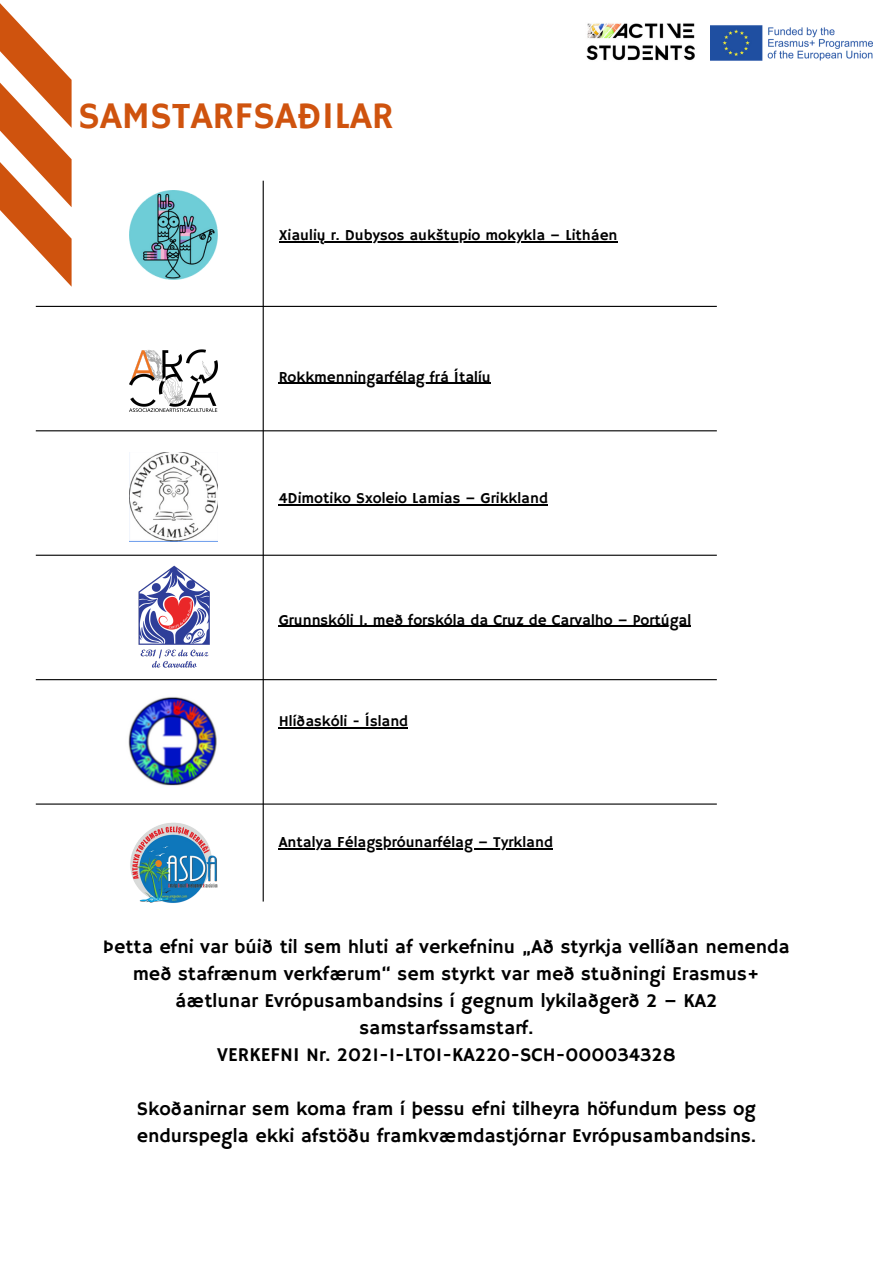
<style>
.page{position:relative;width:893px;height:1264px;background:#fff}
.page>*{position:absolute;margin:0;border:0;box-sizing:border-box;transform-origin:0 0}
.t1{font:37.5px "Hammersmith One";color:#cf530e}
.t2{font:19.5px/27px "Hammersmith One";color:#000;text-align:center}
.t3{font:15.3px "Hammersmith One";color:#000}
</style>
<div class="page">
<img style="left:129px;top:349px;width:89px;height:62px">
<hr style="left:279px;top:241px;width:338px;height:1px;background:#000">
<hr style="left:279px;top:383px;width:212px;height:1px;background:#000">
<hr style="left:279px;top:504px;width:269px;height:1px;background:#000">
<hr style="left:279px;top:626px;width:412px;height:1px;background:#000">
<hr style="left:279px;top:727px;width:129px;height:1px;background:#000">
<hr style="left:279px;top:848px;width:274px;height:1px;background:#000">
<hr style="left:262px;top:181px;width:2px;height:720px;background:#000">
<hr style="left:36px;top:306px;width:680px;height:1px;background:#000">
<hr style="left:36px;top:430px;width:680px;height:1px;background:#000">
<hr style="left:36px;top:554px;width:680px;height:2px;background:#000">
<img style="left:138px;top:565px;width:72px;height:103px">
<img style="left:129px;top:190px;width:89px;height:89px">
<img style="left:129px;top:452px;width:89px;height:89px">
<svg style="left:0;top:3px;width:72px;height:284px"></svg>
<img style="left:586px;top:23px;width:109px;height:38px">
<img style="left:710px;top:25px;width:162px;height:36px">
<hr style="left:36px;top:679px;width:680px;height:1px;background:#000">
<hr style="left:36px;top:803px;width:680px;height:1px;background:#000">
<img style="left:128px;top:697px;width:89px;height:89px">
<img style="left:130px;top:822px;width:88px;height:81px">
<p class="t1" style="left:78px;top:94px;width:317px">SAMSTARFSAÐILAR</p>
<p class="t3" style="left:279px;top:226px;width:340px">Xiaulių r. Dubysos aukštupio mokykla – Litháen</p>
<p class="t3" style="left:279px;top:368px;width:213px">Rokkmenningarfélag frá Ítalíu</p>
<p class="t3" style="left:279px;top:489px;width:271px">4Dimotiko Sxoleio Lamias – Grikkland</p>
<p class="t3" style="left:279px;top:611px;width:414px">Grunnskóli 1. með forskóla da Cruz de Carvalho – Portúgal</p>
<p class="t3" style="left:279px;top:712px;width:131px">Hlíðaskóli - Ísland</p>
<p class="t3" style="left:279px;top:833px;width:276px">Antalya Félagsþróunarfélag – Tyrkland</p>
<p class="t2" style="left:103px;top:934px;width:688px">Þetta efni var búið til sem hluti af verkefninu „Að styrkja vellíðan nemenda með stafrænum verkfærum“ sem styrkt var með stuðningi Erasmus+ áætlunar Evrópusambandsins í gegnum lykilaðgerð 2 – KA2 samstarfssamstarf.</p>
<p class="t2" style="left:217px;top:1042px;width:460px">VERKEFNI Nr. 2021-1-LT01-KA220-SCH-000034328</p>
<p class="t2" style="left:137px;top:1096px;width:620px;text-align:left">Skoðanirnar sem koma fram í þessu efni tilheyra höfundum þess og endurspegla ekki afstöðu framkvæmdastjórnar Evrópusambandsins.</p>
</div>
